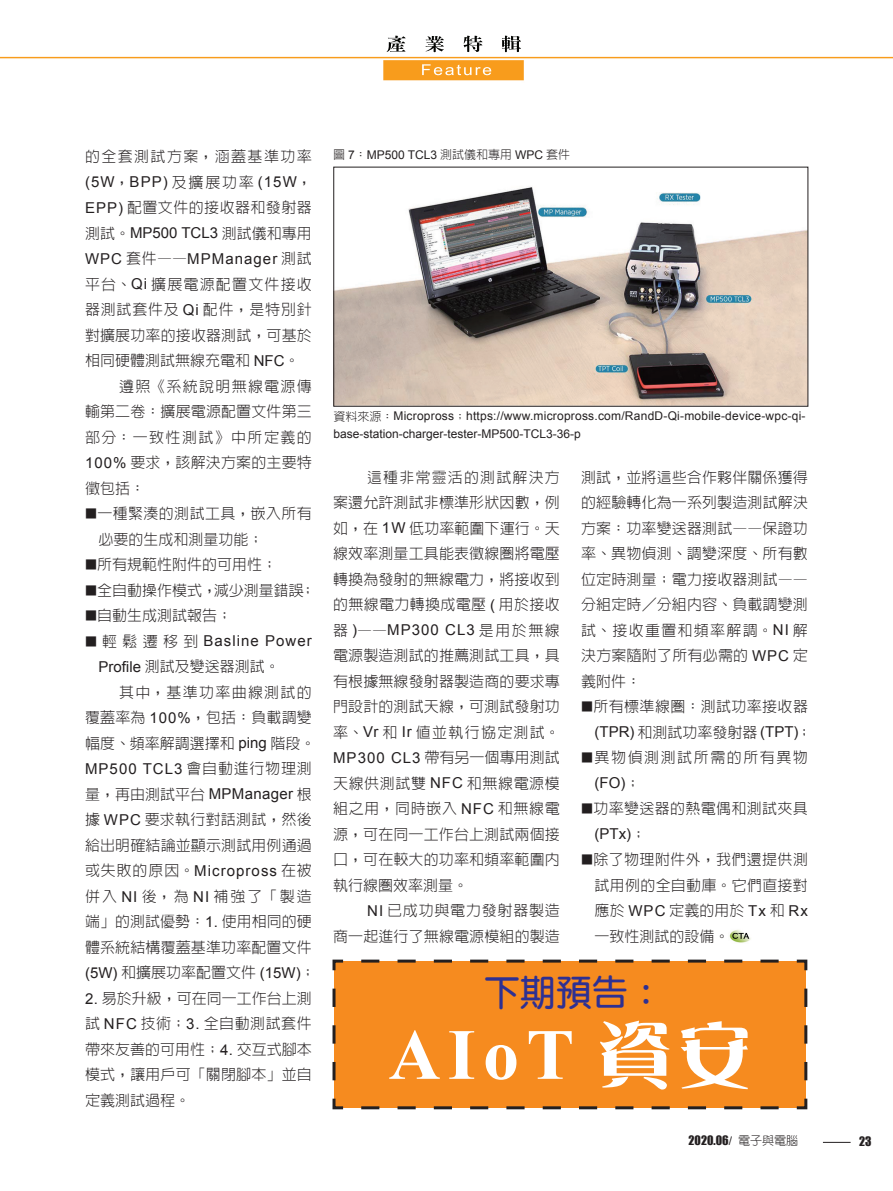
<style>
.page{position:relative;width:893px;height:1191px;background:#fff}
.page>*{position:absolute;margin:0;border:0;box-sizing:border-box;transform-origin:0 0}
.大標題{font:700 72px "Times New Roman";color:#fff}
.t1{font:700 36px "Yen Round";color:#2e3092}
.說明文字{font:300 15px/25.5px "Lin Gothic";letter-spacing:.01em;color:#231f20;text-align:justify}
.說明文字-2{font:15px/25.8px "Arial";letter-spacing:.07em;color:#231f20}
.說明文字-3{font:300 15px/25.2px "Lin Gothic";letter-spacing:.1em;color:#231f20}
.圖說{font:12px/18px "Arial";letter-spacing:.02em;color:#231f20}
.圖說-2{font:12px "Arial";color:#231f20}
.t2{font:12px "Impact";color:#231f20}
.s1{font-family:"Arial";font-weight:400}
.s2{font-size:12px}
.s3{font-family:"Lin Gothic";font-weight:300;font-size:12px}
.s4{font-family:"Lin Gothic";font-weight:300}
.s5{font-family:"DF Yea Song Bd HK BF";font-weight:400}
.s6{font-family:"Arial"}
.s7{font-family:"New Gothic";font-weight:300}
</style>
<div class="page">
<img style="left:19px;top:35px;width:874px;height:46px">
<img style="left:422px;top:64px;width:69px;height:11px">
<img style="left:388px;top:36px;width:122px;height:16px">
<svg style="left:823px;top:1142px;width:28px;height:1px"></svg>
<img style="left:0;top:56px;width:19px;height:3px">
<svg style="left:332px;top:959px;width:476px;height:151px;background:#f08d28"></svg>
<img style="left:335px;top:187px;width:471px;height:217px">
<img style="left:729px;top:930px;width:22px;height:13px">
<img style="left:732px;top:932px;width:17px;height:7px">
<p class="說明文字" style="left:85px;top:144px;width:228px">的全套測試方案，涵蓋基準功率<span class="s1">(5W</span>，<span class="s1">BPP)</span> 及擴展功率 <span class="s1">(15W</span>，<span class="s1">EPP)</span> 配置文件的接收器和發射器測試。<span class="s1">MP500 TCL3</span> 測試儀和專用<span class="s1">WPC</span> 套件——<span class="s1">MPManager</span> 測試平台、<span class="s1">Qi</span> 擴展電源配置文件接收器測試套件及 <span class="s1">Qi</span> 配件，是特別針對擴展功率的接收器測試，可基於相同硬體測試無線充電和 <span class="s1">NFC</span>。</p>
<p class="說明文字" style="left:85px;top:373px;width:228px;text-indent:34px">遵照《系統說明無線電源傳輸第二卷：擴展電源配置文件第三部分：一致性測試》中所定義的<span class="s1">100%</span> 要求，該解決方案的主要特徵包括：</p>
<p class="說明文字" style="left:99px;top:501px;width:215px;text-indent:-13px"><span class="s2">▓</span>一種緊湊的測試工具，嵌入所有必要的生成和測量功能；</p>
<p class="說明文字" style="left:85px;top:552px;width:193px"><span class="s2">▓</span>所有規範性附件的可用性；</p>
<p class="說明文字" style="left:85px;top:577px;width:232px"><span class="s2">▓</span>全自動操作模式，減少測量錯誤；</p>
<p class="說明文字" style="left:85px;top:603px;width:148px"><span class="s2">▓</span>自動生成測試報告；</p>
<p class="說明文字-2" style="left:99px;top:628px;width:215px;text-indent:-13px"><span class="s3">▓</span> <span class="s4">輕鬆遷移到</span> Basline Power<br>Profile <span class="s4">測試及變送器測試。</span></p>
<p class="說明文字" style="left:85px;top:679px;width:232px;text-align:left;text-indent:34px">其中，基準功率曲線測試的覆蓋率為 <span class="s1">100%</span>，包括：負載調變幅度、頻率解調選擇和 <span class="s1">ping</span> 階段。<br><span class="s1">MP500 TCL3</span> 會自動進行物理測量，再由測試平台 <span class="s1">MPManager</span> 根據 <span class="s1">WPC</span> 要求執行對話測試，然後給出明確結論並顯示測試用例通過或失敗的原因。<span class="s1">Micropross</span> 在被併入 <span class="s1">NI</span> 後，為 <span class="s1">NI</span> 補強了「製造端」的測試優勢：<span class="s1">1.</span> 使用相同的硬體系統結構覆蓋基準功率配置文件<span class="s1">(5W)</span> 和擴展功率配置文件 <span class="s1">(15W)</span>；</p>
<p class="說明文字" style="left:85px;top:985px;width:228px"><span class="s1">2.</span> 易於升級，可在同一工作台上測試 <span class="s1">NFC</span> 技術；<span class="s1">3.</span> 全自動測試套件帶來友善的可用性；<span class="s1">4.</span> 交互式腳本模式，讓用戶可「關閉腳本」並自定義測試過程。</p>
<p class="圖說-2" style="left:333px;top:147px;width:239px"><span class="s4">圖</span> 7<span class="s4">：</span>MP500 TCL3 <span class="s4">測試儀和專用</span> WPC <span class="s4">套件</span></p>
<p class="圖說" style="left:333px;top:407px;width:474px"><span class="s4">資料來源：</span>Micropross<span class="s4">；</span>https://www.micropross.com/RandD-Qi-mobile-device-wpc-qi&shy;base-station-charger-tester-MP500-TCL3-36-p</p>
<p class="說明文字" style="left:333px;top:464px;width:228px;text-indent:34px">這種非常靈活的測試解決方案還允許測試非標準形狀因數，例如，在 <span class="s1">1W</span> 低功率範圍下運行。天線效率測量工具能表徵線圈將電壓轉換為發射的無線電力，將接收到的無線電力轉換成電壓 <span class="s1">(</span> 用於接收器 <span class="s1">)</span>——<span class="s1">MP300 CL3</span> 是用於無線電源製造測試的推薦測試工具，具有根據無線發射器製造商的要求專門設計的測試天線，可測試發射功率、<span class="s1">Vr</span> 和 <span class="s1">Ir</span> 值並執行協定測試。<span class="s1">MP300 CL3</span> 帶有另一個專用測試天線供測試雙 <span class="s1">NFC</span> 和無線電源模組之用，同時嵌入 <span class="s1">NFC</span> 和無線電源，可在同一工作台上測試兩個接口，可在較大的功率和頻率範圍內執行線圈效率測量。</p>
<p class="說明文字" style="left:333px;top:897px;width:228px;text-align:right"><span class="s1">NI</span> 已成功與電力發射器製造<br>商一起進行了無線電源模組的製造</p>
<p class="說明文字" style="left:581px;top:464px;width:228px">測試，並將這些合作夥伴關係獲得的經驗轉化為一系列製造測試解決方案：功率變送器測試——保證功率、異物偵測、調變深度、所有數位定時測量；電力接收器測試——分組定時／分組內容、負載調變測試、接收重置和頻率解調。<span class="s1">NI</span> 解決方案隨附了所有必需的 <span class="s1">WPC</span> 定義附件：</p>
<p class="說明文字" style="left:581px;top:694px;width:232px;text-align:right"><span class="s2">▓</span>所有標準線圈：測試功率接收器<span class="s1">(TPR)</span> 和測試功率發射器 <span class="s1">(TPT)</span>；</p>
<p class="說明文字-3" style="left:595px;top:745px;width:215px;text-indent:-14px"><span class="s2">▓</span>異物偵測測試所需的所有異物<span class="s1">(FO)</span>；</p>
<p class="說明文字" style="left:595px;top:796px;width:215px;text-indent:-14px"><span class="s2">▓</span>功率變送器的熱電偶和測試夾具<span class="s1">(PTx)</span>；</p>
<p class="說明文字" style="left:595px;top:846px;width:215px;text-indent:-14px"><span class="s2">▓</span>除了物理附件外，我們還提供測試用例的全自動庫。它們直接對應於 <span class="s1">WPC</span> 定義的用於 <span class="s1">Tx</span> 和 <span class="s1">Rx</span>一致性測試的設備。</p>
<p class="t1" style="left:484px;top:974px;width:172px">下期預告 :</p>
<p class="大標題" style="left:389px;top:1005px;width:364px">AIoT <span class="s5">資安</span></p>
<p class="t2" style="left:689px;top:1131px;width:111px">2020.06<span class="s6">/</span> <span class="s7">電子與電腦</span></p>
<p class="t2" style="left:859px;top:1132px;width:14px">23</p>
</div>
